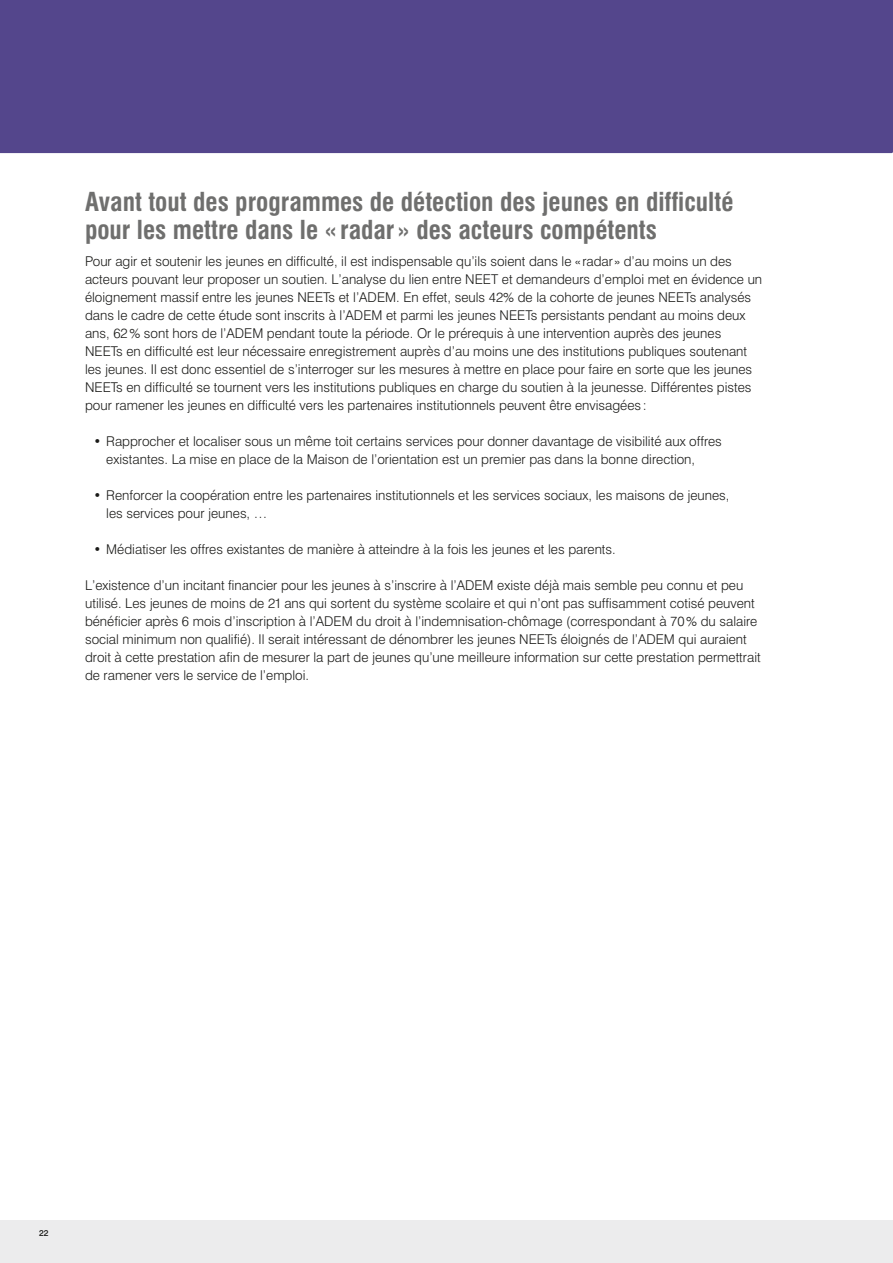
<style>
.page{position:relative;width:893px;height:1263px;background:#fff}
.page>*{position:absolute;margin:0;border:0;box-sizing:border-box;transform-origin:0 0}
.t1{font:700 condensed 25.5px/28.5px "Swiss 721 BT";color:#6f6f6e}
.t2{font:300 13.5px/18px "Swiss 721 BT";color:#1a1a18}
.t3{font:500 8.55px "Swiss 721 BT";color:#1a1a18}
</style>
<div class="page">
<div style="left:0;top:0;width:892px;height:153px;background:#54468c"></div>
<div style="left:0;top:1220px;width:893px;height:43px;background:#ececed"></div>
<hr style="left:892px;top:0;width:1px;height:1263px;background:#f0f4fb">
<h1 class="t1" style="left:85px;top:187px;width:650px">Avant tout des programmes de détection des jeunes en difficulté pour les mettre dans le « radar » des acteurs compétents</h1>
<p class="t2" style="left:85px;top:252px;width:679px">Pour agir et soutenir les jeunes en difficulté, il est indispensable qu’ils soient dans le « radar » d’au moins un des acteurs pouvant leur proposer un soutien. L’analyse du lien entre NEET et demandeurs d’emploi met en évidence un éloignement massif entre les jeunes NEETs et l’ADEM. En effet, seuls 42% de la cohorte de jeunes NEETs analysés dans le cadre de cette étude sont inscrits à l’ADEM et parmi les jeunes NEETs persistants pendant au moins deux ans, 62% sont hors de l’ADEM pendant toute la période. Or le prérequis à une intervention auprès des jeunes NEETs en difficulté est leur nécessaire enregistrement auprès d’au moins une des institutions publiques soutenant les jeunes. Il est donc essentiel de s’interroger sur les mesures à mettre en place pour faire en sorte que les jeunes NEETs en difficulté se tournent vers les institutions publiques en charge du soutien à la jeunesse. Différentes pistes pour ramener les jeunes en difficulté vers les partenaires institutionnels peuvent être envisagées :</p>
<p class="t2" style="left:106px;top:432px;width:617px;text-indent:-13px">• Rapprocher et localiser sous un même toit certains services pour donner davantage de visibilité aux offres existantes. La mise en place de la Maison de l’orientation est un premier pas dans la bonne direction,</p>
<p class="t2" style="left:106px;top:486px;width:625px;text-indent:-13px">• Renforcer la coopération entre les partenaires institutionnels et les services sociaux, les maisons de jeunes, les services pour jeunes, …</p>
<p class="t2" style="left:94px;top:540px;width:524px">• Médiatiser les offres existantes de manière à atteindre à la fois les jeunes et les parents.</p>
<p class="t2" style="left:85px;top:576px;width:677px">L’existence d’un incitant financier pour les jeunes à s’inscrire à l’ADEM existe déjà mais semble peu connu et peu utilisé. Les jeunes de moins de 21 ans qui sortent du système scolaire et qui n’ont pas suffisamment cotisé peuvent bénéficier après 6 mois d’inscription à l’ADEM du droit à l’indemnisation-chômage (correspondant à 70% du salaire social minimum non qualifié). Il serait intéressant de dénombrer les jeunes NEETs éloignés de l’ADEM qui auraient droit à cette prestation afin de mesurer la part de jeunes qu’une meilleure information sur cette prestation permettrait de ramener vers le service de l’emploi.</p>
<p class="t3" style="left:39px;top:1227px;width:11px">22</p>
</div>
